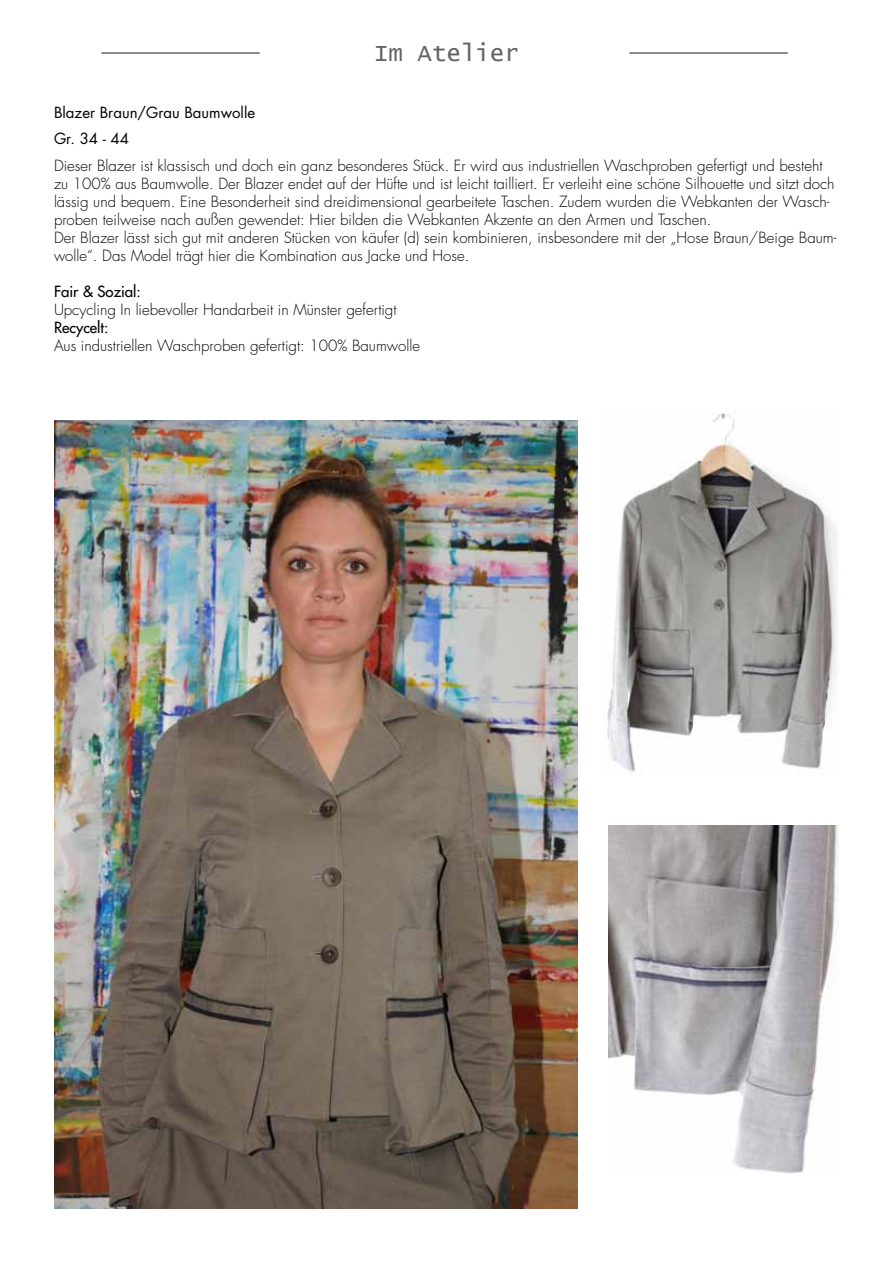
<style>
.page{position:relative;width:893px;height:1263px;background:#fff}
.page>*{position:absolute;margin:0;border:0;box-sizing:border-box;transform-origin:0 0}
.t1{font:24px "Lucida Console";color:#646567}
.t2{font:300 15px/18px "Futura LT";color:#000}
.t3{font:15px/26.5px "Futura LT";color:#000}
.t4{font:15px "Futura LT";color:#000}
</style>
<div class="page">
<hr style="left:101px;top:52px;width:159px;height:2px;background:#646567">
<hr style="left:629px;top:52px;width:159px;height:2px;background:#646567">
<img style="left:54px;top:420px;width:524px;height:789px">
<img style="left:607px;top:413px;width:232px;height:359px">
<img style="left:608px;top:826px;width:231px;height:348px">
<h1 class="t1" style="left:374px;top:42px;width:146px">Im Atelier</h1>
<p class="t3" style="left:54px;top:99px;width:203px">Blazer Braun/Grau Baumwolle<br>Gr. 34 - 44</p>
<p class="t2" style="left:54px;top:157px;width:784px">Dieser Blazer ist klassisch und doch ein ganz besonderes Stück. Er wird aus industriellen Waschproben gefertigt und besteht zu 100% aus Baumwolle. Der Blazer endet auf der Hüfte und ist leicht tailliert. Er verleiht eine schöne Silhouette und sitzt doch lässig und bequem. Eine Besonderheit sind dreidimensional gearbeitete Taschen. Zudem wurden die Webkanten der Wasch&shy;proben teilweise nach außen gewendet: Hier bilden die Webkanten Akzente an den Armen und Taschen.<br>Der Blazer lässt sich gut mit anderen Stücken von käufer (d) sein kombinieren, insbesondere mit der „Hose Braun/Beige Baum&shy;wolle“. Das Model trägt hier die Kombination aus Jacke und Hose.</p>
<p class="t4" style="left:54px;top:282px;width:88px">Fair &amp; Sozial:</p>
<p class="t2" style="left:54px;top:301px;width:344px">Upcycling In liebevoller Handarbeit in Münster gefertigt</p>
<p class="t4" style="left:54px;top:318px;width:56px">Recycelt:</p>
<p class="t2" style="left:54px;top:337px;width:367px">Aus industriellen Waschproben gefertigt: 100% Baumwolle</p>
</div>
